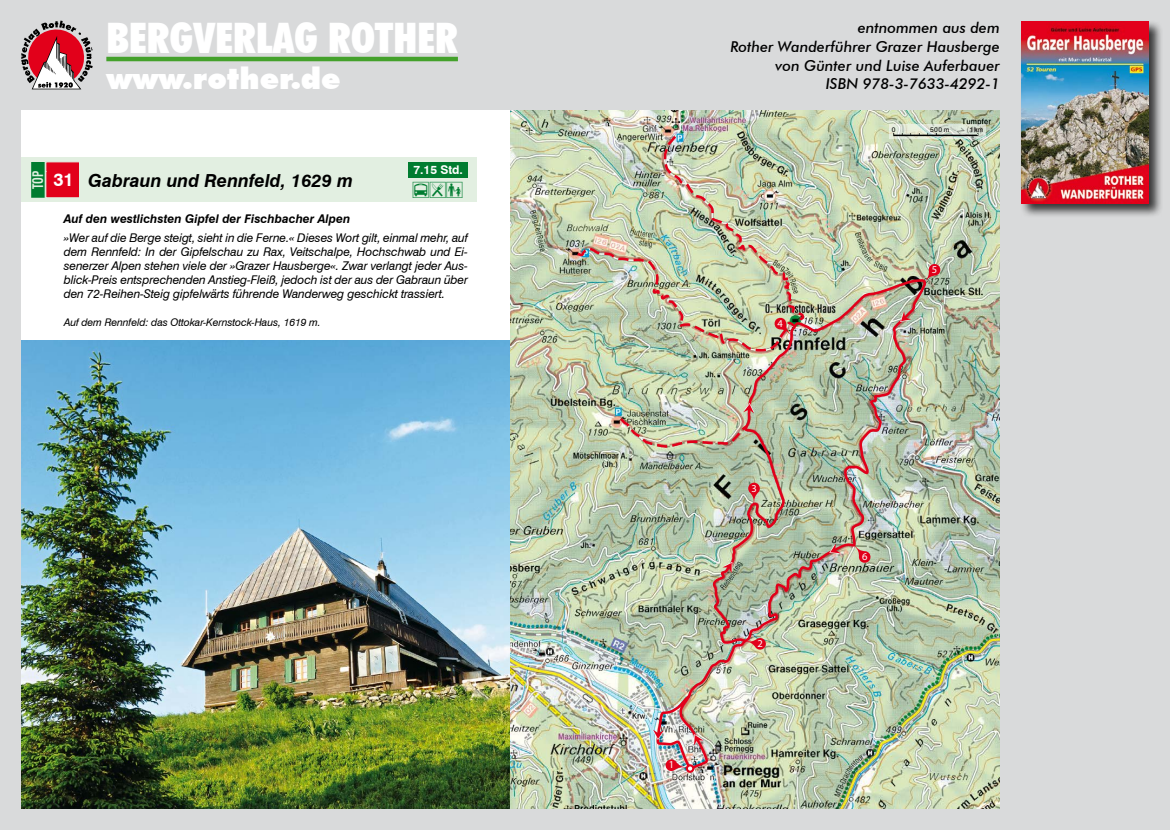
<style>
.page{position:relative;width:1170px;height:830px;background:#fff}
.page>*{position:absolute;margin:0;border:0;box-sizing:border-box;transform-origin:0 0}
.t1{font:900 condensed 42px "Futura BT";color:#fff}
.t2{font:900 30px "Futura BT";color:#fff}
.t3{font:22.5px "wb font";color:#007c30}
.t4{font:italic 700 18px "Swiss 721 BT";color:#000}
.t5{font:italic 500 15px/18.9px "Futura BT";color:#000;text-align:right}
.t6{font:700 condensed 14.25px "Swiss 721 BT";color:#e2efe1;scale:.8 1}
.t7{font:italic 12px/14.1px "Swiss 721 BT";letter-spacing:-.01em;color:#000;text-align:justify}
.t8{font:italic 700 12px "Swiss 721 BT";color:#000}
.t9{font:700 12px "Swiss 721 BT";color:#fff}
.t10{font:italic 10.5px "Swiss 721 BT";letter-spacing:-.01em;color:#000}
.t11{font:10.5px "Myriad Pro";color:#fff}
.t12{font:6.75px "Helvetica";letter-spacing:.05em;color:#000}
.s1{font-style:normal;color:#fff}
</style>
<div class="page">
<div style="left:0;top:0;width:1169px;height:829px;background:#d9dadb"></div>
<svg style="left:21px;top:21px;width:72px;height:68px"></svg>
<hr style="left:106px;top:57px;width:352px;height:4px;background:#44a12b">
<div style="left:1019px;top:19px;width:143px;height:199px;background:#000;opacity:.75"></div>
<img style="left:1020px;top:21px;width:128px;height:182px">
<div style="left:21px;top:111px;width:978px;height:697px;background:#fff"></div>
<div style="left:21px;top:157px;width:455px;height:45px;background:#e2efe1"></div>
<svg style="left:45px;top:161px;width:34px;height:37px"></svg>
<div style="left:31px;top:162px;width:14px;height:36px;background:#007c30"></div>
<div style="left:408px;top:162px;width:60px;height:16px;background:#007c30"></div>
<img style="left:21px;top:340px;width:489px;height:468px">
<img style="left:510px;top:111px;width:489px;height:697px">
<img style="left:655px;top:278px;width:274px;height:493px">
<div style="left:685px;top:763px;width:9px;height:9px;border:2px solid #e2001a;border-radius:50%"></div>
<svg style="left:665px;top:758px;width:21px;height:12px"></svg>
<svg style="left:745px;top:637px;width:21px;height:12px"></svg>
<svg style="left:854px;top:545px;width:17px;height:18px"></svg>
<svg style="left:693px;top:733px;width:10px;height:12px"></svg>
<svg style="left:653px;top:729px;width:10px;height:10px"></svg>
<svg style="left:924px;top:263px;width:17px;height:18px"></svg>
<svg style="left:748px;top:482px;width:11px;height:21px"></svg>
<svg style="left:829px;top:543px;width:11px;height:10px"></svg>
<svg style="left:900px;top:311px;width:11px;height:11px"></svg>
<svg style="left:722px;top:561px;width:10px;height:12px"></svg>
<img style="left:618px;top:402px;width:136px;height:46px">
<img style="left:575px;top:134px;width:230px;height:218px">
<svg style="left:889px;top:125px;width:96px;height:14px"></svg>
<svg style="left:893px;top:133px;width:85px;height:3px"></svg>
<h1 class="t1" style="left:106px;top:12px;width:353px">BERGVERLAG ROTHER</h1>
<h2 class="t2" style="left:106px;top:60px;width:236px">www.rother.de</h2>
<p class="t6" style="left:29px;top:189px;width:24px;rotate:-90deg">TOP</p>
<h3 class="t4" style="left:53px;top:169px;width:301px"><span class="s1">31</span> Gabraun und Rennfeld, 1629 m</h3>
<p class="t9" style="left:413px;top:163px;width:51px">7.15 Std.</p>
<h3 class="t3" style="left:413px;top:182px;width:52px">8C7</h3>
<p class="t8" style="left:64px;top:211px;width:288px">Auf den westlichsten Gipfel der Fischbacher Alpen</p>
<p class="t7" style="left:64px;top:230px;width:405px">»Wer auf die Berge steigt, sieht in die Ferne.« Dieses Wort gilt, einmal mehr, auf dem Rennfeld: In der Gipfelschau zu Rax, Veitschalpe, Hochschwab und Ei&shy;senerzer Alpen stehen viele der »Grazer Hausberge«. Zwar verlangt jeder Aus&shy;blick-Preis entsprechenden Anstieg-Fleiß, jedoch ist der aus der Gabraun über den 72-Reihen-Steig gipfelwärts führende Wanderweg geschickt trassiert.</p>
<p class="t10" style="left:64px;top:316px;width:258px">Auf dem Rennfeld: das Ottokar-Kernstock-Haus, 1619 m.</p>
<p class="t5" style="left:730px;top:18px;width:271px">entnommen aus dem<br>Rother Wanderführer Grazer Hausberge von Günter und Luise Auferbauer<br>ISBN 978-3-7633-4292-1</p>
<p class="t12" style="left:891px;top:125px;width:5px">0</p>
<p class="t12" style="left:930px;top:125px;width:21px">500 m</p>
<p class="t12" style="left:969px;top:125px;width:15px">1km</p>
<p class="t11" style="left:777px;top:316px;width:7px">4</p>
<p class="t11" style="left:931px;top:263px;width:7px">5</p>
<p class="t11" style="left:668px;top:758px;width:7px">1</p>
<p class="t11" style="left:751px;top:481px;width:7px">3</p>
<p class="t11" style="left:757px;top:636px;width:7px">2</p>
<p class="t11" style="left:862px;top:550px;width:7px">6</p>
</div>
